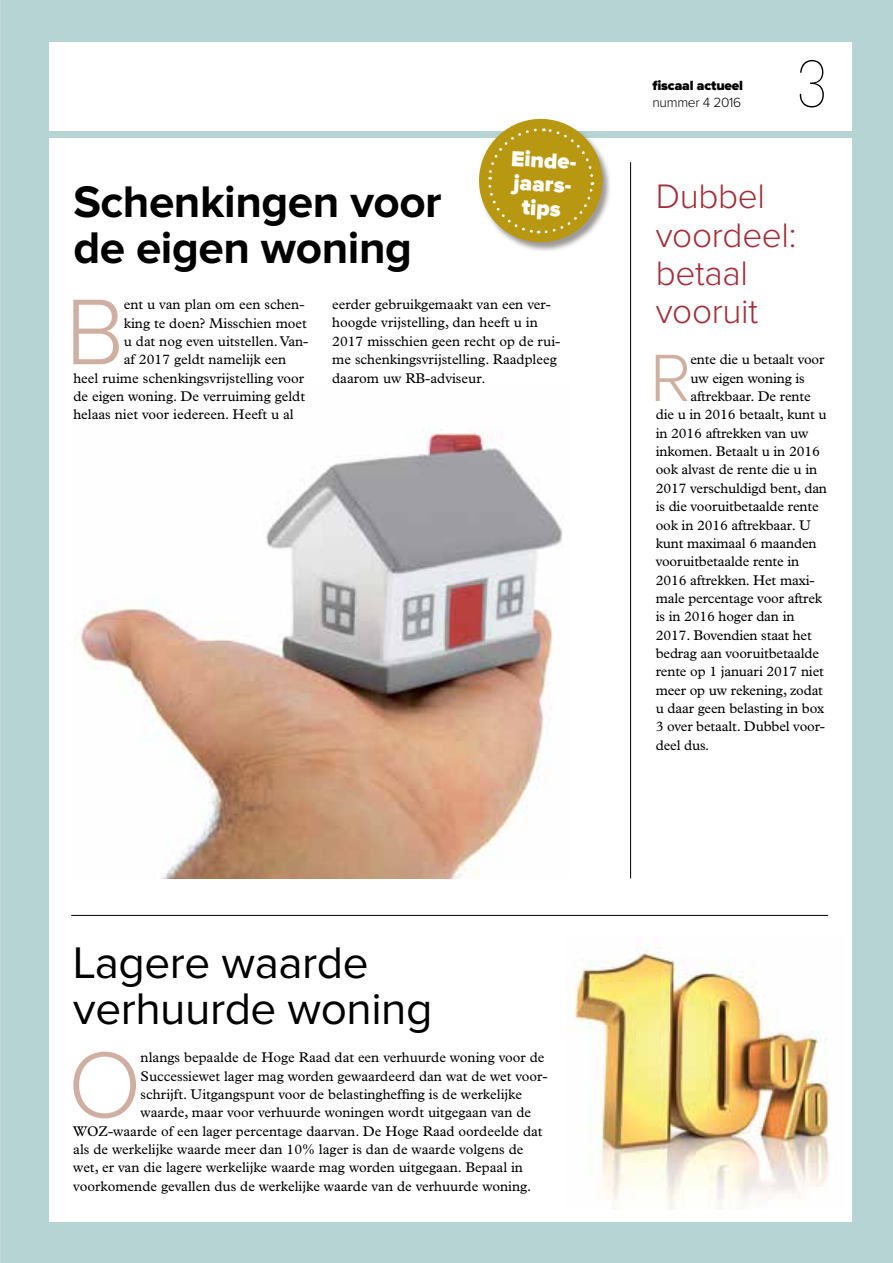
<style>
.page{position:relative;width:893px;height:1263px;background:#b7d4d4}
.page>*{position:absolute;margin:0;border:0;box-sizing:border-box;transform-origin:0 0}
.t1{font:300 96.75px "Proxima Nova";color:#cfafa1}
.t2{font:300 69.15px "Proxima Nova";color:#cfafa1}
.t3{font:100 64.2px "Glypha LT Std";color:#000}
.t4{font:700 45.9px/45.9px "Proxima Nova";letter-spacing:-.01em;color:#000}
.t5{font:45.9px/45.9px "Proxima Nova";letter-spacing:-.01em;color:#000}
.t6{font:300 35.25px/38.2px "Proxima Nova";letter-spacing:-.01em;color:#a42d3a}
.t7{font:900 22.5px/23.9px "Proxima Nova";color:#fff;text-align:center}
.t8{font:14.1px/18.3px "Plantin Std";color:#000}
.t9{font:900 13.8px "Proxima Nova";letter-spacing:-.01em;color:#000}
.t10{font:300 13.8px "Proxima Nova";letter-spacing:-.02em;color:#000}
</style>
<div class="page">
<div style="left:49px;top:42px;width:803px;height:1179px;background:#fff"></div>
<div style="left:0;top:131px;width:893px;height:6px;background:#b7d4d4"></div>
<hr style="left:630px;top:162px;width:1px;height:716px;background:#000">
<img style="left:78px;top:429px;width:485px;height:449px">
<hr style="left:71px;top:915px;width:757px;height:1px;background:#000">
<img style="left:566px;top:947px;width:263px;height:262px">
<img style="left:517px;top:137px;width:94px;height:114px">
<svg style="left:477px;top:118px;width:127px;height:126px"></svg>
<h3 class="t7" style="left:512px;top:147px;width:72px;rotate:3deg">Einde&shy;jaars&shy;tips</h3>
<h3 class="t4" style="left:73px;top:181px;width:370px">Schenkingen voor de eigen woning</h3>
<h1 class="t1" style="left:65px;top:288px;width:61px">B</h1>
<p class="t8" style="left:124px;top:295px;width:182px">ent u van plan om een schen-</p>
<p class="t8" style="left:332px;top:295px;width:230px">eerder gebruikgemaakt van een ver&shy;hoogde vrijstelling, dan heeft u in 2017 misschien geen recht op de rui&shy;me schenkingsvrijstelling. Raadpleeg daarom uw RB-adviseur.</p>
<p class="t8" style="left:124px;top:314px;width:185px">king te doen? Misschien moet</p>
<p class="t8" style="left:124px;top:332px;width:186px">u dat nog even uitstellen. Van-</p>
<p class="t8" style="left:124px;top:350px;width:164px">af 2017 geldt namelijk een</p>
<p class="t8" style="left:73px;top:369px;width:232px">heel ruime schenkings vrijstelling voor</p>
<p class="t8" style="left:73px;top:387px;width:233px">de eigen woning. De verruiming geldt</p>
<p class="t8" style="left:73px;top:405px;width:222px">helaas niet voor iedereen. Heeft u al</p>
<p class="t9" style="left:652px;top:79px;width:92px">fiscaal actueel</p>
<p class="t10" style="left:652px;top:96px;width:90px">nummer 4 2016</p>
<h3 class="t3" style="left:796px;top:47px;width:34px">3</h3>
<h3 class="t6" style="left:656px;top:179px;width:142px">Dubbel voordeel: betaal vooruit</h3>
<h2 class="t2" style="left:650px;top:346px;width:43px">R</h2>
<p class="t8" style="left:690px;top:350px;width:135px">ente die u betaalt voor</p>
<p class="t8" style="left:690px;top:369px;width:116px">uw eigen woning is</p>
<p class="t8" style="left:690px;top:387px;width:122px">aftrekbaar. De rente</p>
<p class="t8" style="left:656px;top:405px;width:172px">die u in 2016 betaalt, kunt u</p>
<p class="t8" style="left:656px;top:424px;width:154px">in 2016 aftrekken van uw</p>
<p class="t8" style="left:656px;top:442px;width:166px">inkomen. Betaalt u in 2016</p>
<p class="t8" style="left:656px;top:461px;width:163px">ook alvast de rente die u in</p>
<p class="t8" style="left:656px;top:479px;width:173px">2017 verschuldigd bent, dan</p>
<p class="t8" style="left:656px;top:497px;width:165px">is die vooruitbetaalde rente</p>
<p class="t8" style="left:656px;top:516px;width:157px">ook in 2016 aftrekbaar. U</p>
<p class="t8" style="left:656px;top:534px;width:163px">kunt maximaal 6 maanden</p>
<p class="t8" style="left:656px;top:552px;width:145px">vooruitbetaalde rente in</p>
<p class="t8" style="left:656px;top:571px;width:160px">2016 aftrekken. Het maxi-</p>
<p class="t8" style="left:656px;top:589px;width:168px">male percentage voor aftrek</p>
<p class="t8" style="left:656px;top:607px;width:140px">is in 2016 hoger dan in</p>
<p class="t8" style="left:656px;top:626px;width:158px">2017. Bovendien staat het</p>
<p class="t8" style="left:656px;top:644px;width:165px">bedrag aan vooruitbetaalde</p>
<p class="t8" style="left:656px;top:663px;width:170px">rente op 1 januari 2017 niet</p>
<p class="t8" style="left:656px;top:681px;width:169px">meer op uw rekening, zodat</p>
<p class="t8" style="left:656px;top:699px;width:170px">u daar geen belasting in box</p>
<p class="t8" style="left:656px;top:718px;width:171px">3 over betaalt. Dubbel voor-</p>
<p class="t8" style="left:656px;top:736px;width:55px">deel dus.</p>
<h3 class="t5" style="left:73px;top:942px;width:361px">Lagere waarde verhuurde woning</h3>
<h1 class="t1" style="left:68px;top:1041px;width:75px">O</h1>
<p class="t8" style="left:141px;top:1048px;width:405px">nlangs bepaalde de Hoge Raad dat een verhuurde woning voor de</p>
<p class="t8" style="left:141px;top:1067px;width:409px">Successiewet lager mag worden gewaardeerd dan wat de wet voor-</p>
<p class="t8" style="left:141px;top:1085px;width:383px">schrijft. Uitgangspunt voor de belastingheffing is de werkelijke</p>
<p class="t8" style="left:141px;top:1103px;width:392px">waarde, maar voor verhuurde woningen wordt uitgegaan van de</p>
<p class="t8" style="left:73px;top:1122px;width:471px">WOZ-waarde of een lager percentage daarvan. De Hoge Raad oordeelde dat</p>
<p class="t8" style="left:73px;top:1140px;width:452px">als de werkelijke waarde meer dan 10% lager is dan de waarde volgens de</p>
<p class="t8" style="left:73px;top:1158px;width:451px">wet, er van die lagere werkelijke waarde mag worden uitgegaan. Bepaal in</p>
<p class="t8" style="left:73px;top:1177px;width:459px">voorkomende gevallen dus de werkelijke waarde van de verhuurde woning.</p>
</div>
